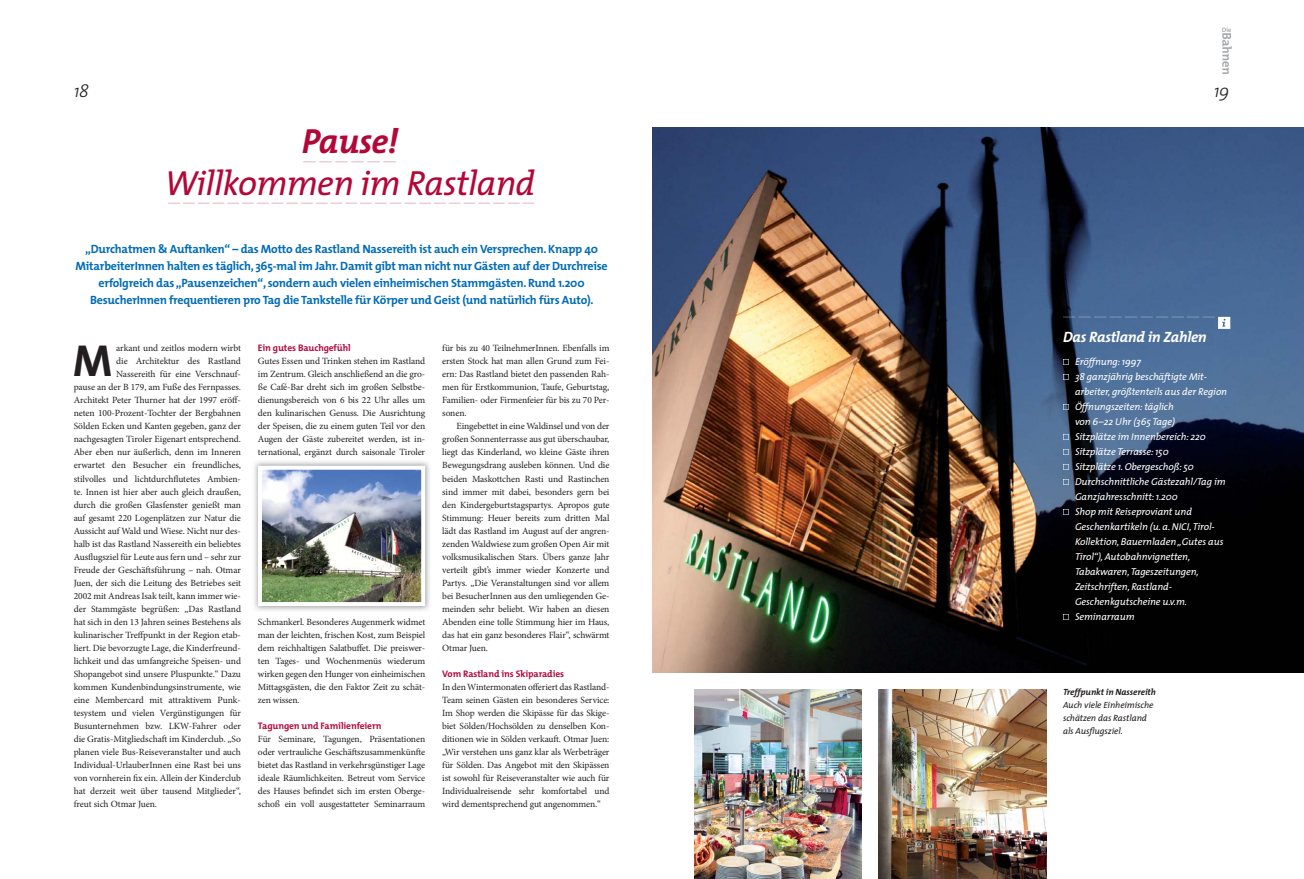
<style>
.page{position:relative;width:1304px;height:879px;background:#fff}
.page>*{position:absolute;margin:0;border:0;box-sizing:border-box;transform-origin:0 0}
.t1{font:700 45px "The Mix";color:#231f20}
.t2{font:italic 35px "The Mix";letter-spacing:-.02em;color:#b30738}
.t3{font:italic 700 35px "The Mix";letter-spacing:-.025em;color:#b30738}
.t4{font:italic 300 18px "The Mix";color:#231f20}
.t5{font:italic 700 15px "The Mix";letter-spacing:-.02em;color:#fff}
.t6{font:700 12px/17px "The Mix";letter-spacing:-.02em;color:#006bb6;text-align:center}
.t7{font:italic 10px/15px "The Mix";letter-spacing:-.01em;color:#fff}
.t8{font:9.5px/13px "Minion Pro";letter-spacing:-.005em;color:#231f20;text-align:justify}
.t9{font:700 9.5px "The Mix";letter-spacing:-.01em;color:#b30738}
.t10{font:italic 9px/13px "The Mix";letter-spacing:-.01em;color:#231f20}
.t11{font:italic 700 9px "The Mix";letter-spacing:-.01em;color:#231f20}
</style>
<div class="page">
<svg style="left:1222px;top:27px;width:10px;height:47px"></svg>
<img style="left:652px;top:128px;width:652px;height:544px">
<svg style="left:303px;top:162px;width:93px;height:1px"></svg>
<svg style="left:168px;top:203px;width:366px;height:1px"></svg>
<img style="left:254px;top:461px;width:176px;height:150px">
<img style="left:258px;top:466px;width:167px;height:140px">
<img style="left:694px;top:689px;width:168px;height:190px">
<img style="left:879px;top:689px;width:167px;height:190px">
<svg style="left:1063px;top:359px;width:6px;height:6px"></svg>
<svg style="left:1063px;top:374px;width:6px;height:6px"></svg>
<svg style="left:1063px;top:404px;width:6px;height:6px"></svg>
<svg style="left:1063px;top:434px;width:6px;height:6px"></svg>
<svg style="left:1063px;top:449px;width:6px;height:6px"></svg>
<svg style="left:1063px;top:464px;width:6px;height:6px"></svg>
<svg style="left:1063px;top:479px;width:6px;height:6px"></svg>
<svg style="left:1063px;top:509px;width:6px;height:6px"></svg>
<svg style="left:1063px;top:614px;width:6px;height:6px"></svg>
<svg style="left:1063px;top:317px;width:167px;height:12px"></svg>
<h3 class="t4" style="left:74px;top:83px;width:17px">18</h3>
<h3 class="t4" style="left:1214px;top:83px;width:17px">19</h3>
<h2 class="t3" style="left:302px;top:126px;width:98px">Pause!</h2>
<h2 class="t2" style="left:165px;top:168px;width:372px">Willkommen im Rastland</h2>
<p class="t6" style="left:76px;top:242px;width:533px">„Durchatmen &amp; Auftanken“ – das Motto des Rastland Nassereith ist auch ein Versprechen. Knapp 40<br>MitarbeiterInnen halten es täglich, 365-mal im Jahr. Damit gibt man nicht nur Gästen auf der Durchreise erfolgreich das „Pausenzeichen“, sondern auch vielen einheimischen Stammgästen. Rund 1.200<br>BesucherInnen frequentieren pro Tag die Tankstelle für Körper und Geist (und natürlich fürs Auto).</p>
<p class="t8" style="left:116px;top:343px;width:126px">arkant und zeitlos modern wirbt</p>
<p class="t8" style="left:116px;top:356px;width:126px">die Architektur des Rastland</p>
<p class="t8" style="left:116px;top:369px;width:126px">Nassereith für eine Verschnauf-</p>
<p class="t8" style="left:74px;top:382px;width:169px">pause an der B 179, am Fuße des Fernpasses.</p>
<p class="t8" style="left:74px;top:395px;width:169px">Architekt Peter Thurner hat der 1997 eröff-</p>
<p class="t8" style="left:74px;top:408px;width:169px">neten 100-Prozent-Tochter der Bergbahnen</p>
<p class="t8" style="left:74px;top:421px;width:169px">Sölden Ecken und Kanten gegeben, ganz der</p>
<p class="t8" style="left:74px;top:434px;width:169px">nachgesagten Tiroler Eigenart entsprechend.</p>
<p class="t8" style="left:74px;top:447px;width:169px">Aber eben nur äußerlich, denn im Inneren</p>
<p class="t8" style="left:74px;top:460px;width:169px">erwartet den Besucher ein freundliches,</p>
<p class="t8" style="left:74px;top:473px;width:169px">stilvolles und lichtdurchflutetes Ambien-</p>
<p class="t8" style="left:74px;top:486px;width:169px">te. Innen ist hier aber auch gleich draußen,</p>
<p class="t8" style="left:74px;top:499px;width:169px">durch die großen Glasfenster genießt man</p>
<p class="t8" style="left:74px;top:512px;width:169px">auf gesamt 220 Logenplätzen zur Natur die</p>
<p class="t8" style="left:74px;top:525px;width:169px">Aussicht auf Wald und Wiese. Nicht nur des-</p>
<p class="t8" style="left:74px;top:538px;width:169px">halb ist das Rastland Nassereith ein beliebtes</p>
<p class="t8" style="left:74px;top:551px;width:169px">Ausflugsziel für Leute aus fern und – sehr zur</p>
<p class="t8" style="left:74px;top:564px;width:169px">Freude der Geschäftsführung – nah. Otmar</p>
<p class="t8" style="left:74px;top:577px;width:169px">Juen, der sich die Leitung des Betriebes seit</p>
<p class="t8" style="left:74px;top:590px;width:169px">2002 mit Andreas Isak teilt, kann immer wie-</p>
<p class="t8" style="left:74px;top:603px;width:169px">der Stammgäste begrüßen: „Das Rastland</p>
<p class="t8" style="left:74px;top:616px;width:169px">hat sich in den 13 Jahren seines Bestehens als</p>
<p class="t8" style="left:74px;top:629px;width:169px">kulinarischer Treffpunkt in der Region etab-</p>
<p class="t8" style="left:74px;top:642px;width:169px">liert. Die bevorzugte Lage, die Kinderfreund-</p>
<p class="t8" style="left:74px;top:655px;width:169px">lichkeit und das umfangreiche Speisen- und</p>
<p class="t8" style="left:74px;top:668px;width:169px">Shopangebot sind unsere Pluspunkte.“ Dazu</p>
<p class="t8" style="left:74px;top:681px;width:169px">kommen Kundenbindungsinstrumente, wie</p>
<p class="t8" style="left:74px;top:694px;width:169px">eine Membercard mit attraktivem Punk-</p>
<p class="t8" style="left:74px;top:707px;width:169px">tesystem und vielen Vergünstigungen für</p>
<p class="t8" style="left:74px;top:720px;width:169px">Busunternehmen bzw. LKW-Fahrer oder</p>
<p class="t8" style="left:74px;top:733px;width:169px">die Gratis-Mitgliedschaft im Kinderclub. „So</p>
<p class="t8" style="left:74px;top:746px;width:169px">planen viele Bus-Reiseveranstalter und auch</p>
<p class="t8" style="left:74px;top:759px;width:169px">Individual-UrlauberInnen eine Rast bei uns</p>
<p class="t8" style="left:74px;top:772px;width:169px">von vornherein fix ein. Allein der Kinderclub</p>
<p class="t8" style="left:74px;top:785px;width:169px">hat derzeit weit über tausend Mitglieder“,</p>
<p class="t8" style="left:74px;top:798px;width:85px">freut sich Otmar Juen.</p>
<h3 class="t5" style="left:1063px;top:331px;width:145px">Das Rastland in Zahlen</h3>
<p class="t9" style="left:258px;top:344px;width:94px">Ein gutes Bauchgefühl</p>
<p class="t8" style="left:258px;top:356px;width:169px">Gutes Essen und Trinken stehen im Rastland im Zentrum. Gleich anschließend an die gro&shy;ße Café-Bar dreht sich im großen Selbstbe&shy;dienungsbereich von 6 bis 22 Uhr alles um den kulinarischen Genuss. Die Ausrichtung der Speisen, die zu einem guten Teil vor den Augen der Gäste zubereitet werden, ist in&shy;ternational, ergänzt durch saisonale Tiroler</p>
<p class="t8" style="left:442px;top:343px;width:169px">für bis zu 40 TeilnehmerInnen. Ebenfalls im ersten Stock hat man allen Grund zum Fei&shy;ern: Das Rastland bietet den passenden Rah&shy;men für Erstkommunion, Taufe, Geburtstag, Familien- oder Firmenfeier für bis zu 70 Per&shy;sonen.</p>
<p class="t8" style="left:442px;top:421px;width:169px;text-indent:14px">Eingebettet in eine Waldinsel und von der großen Sonnenterrasse aus gut überschaubar, liegt das Kinderland, wo kleine Gäste ihren Bewegungsdrang ausleben können. Und die beiden Maskottchen Rasti und Rastinchen sind immer mit dabei, besonders gern bei den Kindergeburtstagspartys. Apropos gute Stimmung: Heuer bereits zum dritten Mal lädt das Rastland im August auf der angren&shy;zenden Waldwiese zum großen Open Air mit volksmusikalischen Stars. Übers ganze Jahr verteilt gibt’s immer wieder Konzerte und Partys. „Die Veranstaltungen sind vor allem bei BesucherInnen aus den umliegenden Ge&shy;meinden sehr beliebt. Wir haben an diesen Abenden eine tolle Stimmung hier im Haus, das hat ein ganz besonderes Flair“, schwärmt Otmar Juen.</p>
<p class="t9" style="left:442px;top:669px;width:124px">Vom Rastland ins Skiparadies</p>
<p class="t8" style="left:442px;top:681px;width:169px">In den Wintermonaten offeriert das Rastland-Team seinen Gästen ein besonderes Service:<br>Im Shop werden die Skipässe für das Skige&shy;biet Sölden/Hochsölden zu denselben Kon&shy;ditionen wie in Sölden verkauft. Otmar Juen: „Wir verstehen uns ganz klar als Werbeträger für Sölden. Das Angebot mit den Skipässen ist sowohl für Reiseveranstalter wie auch für Individualreisende sehr komfortabel und wird dementsprechend gut angenommen.“</p>
<h1 class="t1" style="left:73px;top:342px;width:41px">M</h1>
<p class="t7" style="left:1075px;top:355px;width:154px">Eröffnung: 1997<br>38 ganzjährig beschäftigte Mit&shy;arbeiter, größtenteils aus der Region<br>Öffnungszeiten: täglich<br>von 6–22 Uhr (365 Tage)<br>Sitzplätze im Innenbereich: 220<br>Sitzplätze Terrasse: 150<br>Sitzplätze 1. Obergeschoß: 50<br>Durchschnittliche Gästezahl/Tag im<br>Ganzjahresschnitt: 1.200<br>Shop mit Reiseproviant und<br>Geschenkartikeln (u. a. NICI, Tirol-<br>Kollektion, Bauernladen „Gutes aus<br>Tirol“), Autobahnvignetten,<br>Tabakwaren, Tageszeitungen,<br>Zeitschriften, Rastland-<br>Geschenkgutscheine u.v.m.<br>Seminarraum</p>
<p class="t8" style="left:258px;top:616px;width:169px">Schmankerl. Besonderes Augenmerk widmet man der leichten, frischen Kost, zum Beispiel dem reichhaltigen Salatbuffet. Die preiswer&shy;ten Tages- und Wochenmenüs wiederum wirken gegen den Hunger von einheimischen Mittagsgästen, die den Faktor Zeit zu schät&shy;zen wissen.</p>
<p class="t9" style="left:258px;top:721px;width:125px">Tagungen und Familienfeiern</p>
<p class="t8" style="left:258px;top:733px;width:169px">Für Seminare, Tagungen, Präsentationen oder vertrauliche Geschäftszusammenkünfte bietet das Rastland in verkehrsgünstiger Lage ideale Räumlichkeiten. Betreut vom Service des Hauses befindet sich im ersten Oberge&shy;schoß ein voll ausgestatteter Seminarraum</p>
<p class="t11" style="left:1063px;top:687px;width:94px">Treffpunkt in Nassereith</p>
<p class="t10" style="left:1063px;top:699px;width:92px">Auch viele Einheimische schätzen das Rastland als Ausflugsziel.</p>
</div>
